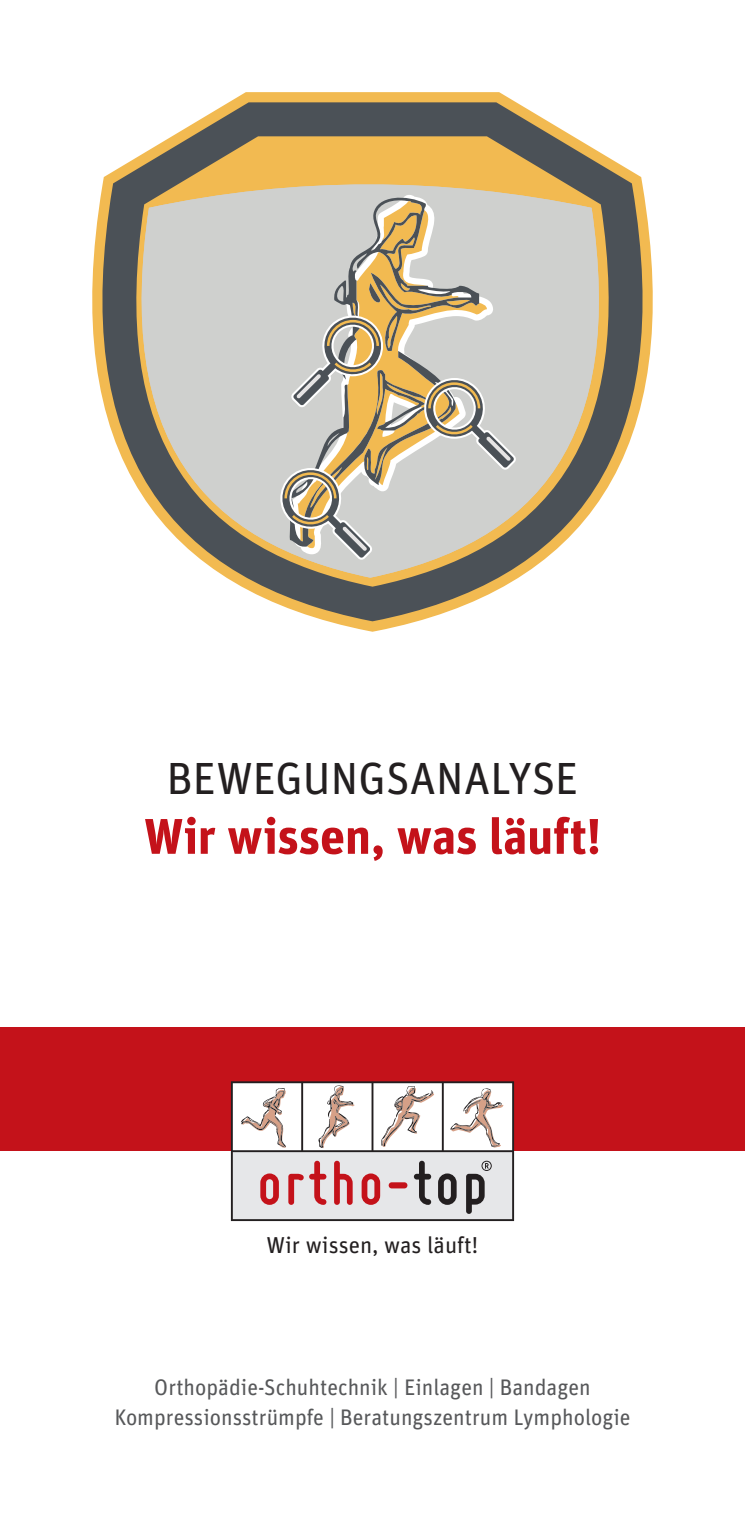
<style>
.page{position:relative;width:745px;height:1531px;background:#fff}
.page>*{position:absolute;margin:0;border:0;box-sizing:border-box;transform-origin:0 0}
.t1{font:700 50px "Unit";letter-spacing:-.005em;color:#c4121a}
.t2{font:45px "Unit";letter-spacing:-.005em;color:#231f20}
.t3{font:23px "Unit";color:#231f20}
.t4{font:22.5px/30px "Unit";color:#57585a;text-align:center}
</style>
<div class="page">
<div style="left:0;top:1028px;width:744px;height:123px;background:#c4121a"></div>
<svg style="left:231px;top:1081px;width:282px;height:140px"></svg>
<svg style="left:229px;top:92px;width:287px;height:539px;fill:#f2ba51"></svg>
<svg style="left:92px;top:102px;width:560px;height:519px"></svg>
<svg style="left:108px;top:136px;width:528px;height:451px"></svg>
<svg style="left:115px;top:177px;width:510px;height:401px;fill:#cfd0ce"></svg>
<svg style="left:372px;top:195px;width:121px;height:359px;fill:#cfd0ce"></svg>
<svg style="left:372px;top:201px;width:114px;height:349px;fill:#cfd0ce"></svg>
<svg style="left:276px;top:194px;width:203px;height:354px;fill:#cfd0ce"></svg>
<svg style="left:421px;top:377px;width:94px;height:93px"></svg>
<svg style="left:278px;top:467px;width:94px;height:93px"></svg>
<svg style="left:291px;top:315px;width:95px;height:92px"></svg>
<h2 class="t2" style="left:167px;top:752px;width:413px">BEWEGUNGSANALYSE</h2>
<h1 class="t1" style="left:144px;top:805px;width:458px">Wir wissen, was läuft!</h1>
<p class="t3" style="left:266px;top:1231px;width:213px">Wir wissen, was läuft!</p>
<p class="t4" style="left:114px;top:1371px;width:517px">Orthopädie-Schuhtechnik | Einlagen | Bandagen<br>Kompressionsstrümpfe | Beratungszentrum Lymphologie</p>
</div>
